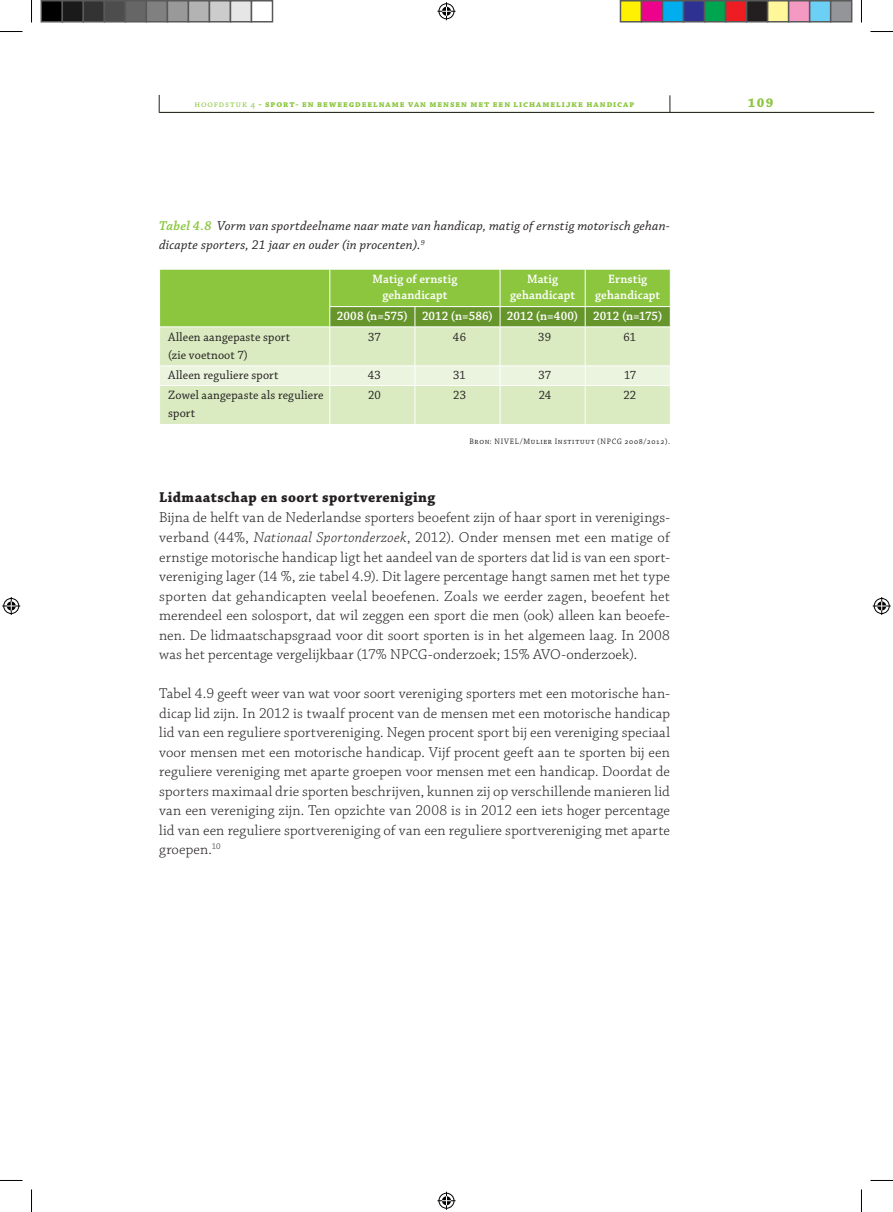
<style>
.page{position:relative;width:893px;height:1212px;background:#fff}
.page>*{position:absolute;margin:0;border:0;box-sizing:border-box;transform-origin:0 0}
.t1{font:300 15px/19.5px "Chaparral Pro";letter-spacing:.01em;color:#231f20;text-align:justify}
.t2{font:700 15px "Chaparral Pro";color:#231f20}
.t3{font:italic 13.5px/19.5px "Chaparral Pro";letter-spacing:.015em;color:#231f20}
.t4{font:700 13.5px "Chaparral Pro";color:#8bc63e}
.t5{font:12.75px/18px "Chaparral Pro";letter-spacing:.01em;color:#231f20;scale:.95 1}
.t6{font:600 12.75px/16.5px "Chaparral Pro";letter-spacing:.005em;color:#fff;text-align:center;scale:.95 1}
.t7{font:700 9px "Chaparral Pro";letter-spacing:.105em;color:#8bc63e}
.t8{font:8.25px "Chaparral Pro";letter-spacing:.09em;color:#231f20;scale:.94 1}
.s1{font-weight:400}
.s2{font-weight:600;color:#8bc63e}
.s3{font-style:italic}
</style>
<div class="page">
<svg style="left:669px;top:95px;width:1px;height:17px"></svg>
<hr style="left:159px;top:112px;width:714px;height:1px;background:#231f20">
<svg style="left:159px;top:95px;width:1px;height:18px"></svg>
<div style="left:160px;top:327px;width:509px;height:97px;background:#daeac1"></div>
<hr style="left:329px;top:327px;width:1px;height:38px;background:#fff">
<hr style="left:414px;top:327px;width:1px;height:38px;background:#fff">
<hr style="left:499px;top:327px;width:1px;height:38px;background:#fff">
<hr style="left:584px;top:327px;width:1px;height:38px;background:#fff">
<hr style="left:159px;top:365px;width:171px;height:1px;background:#fff">
<hr style="left:330px;top:365px;width:85px;height:1px;background:#fff">
<hr style="left:415px;top:365px;width:85px;height:1px;background:#fff">
<hr style="left:500px;top:365px;width:85px;height:1px;background:#fff">
<hr style="left:585px;top:365px;width:85px;height:1px;background:#fff">
<hr style="left:159px;top:385px;width:171px;height:1px;background:#fff">
<hr style="left:330px;top:385px;width:85px;height:1px;background:#fff">
<hr style="left:329px;top:385px;width:1px;height:39px;background:#fff">
<hr style="left:415px;top:385px;width:85px;height:1px;background:#fff">
<hr style="left:414px;top:385px;width:1px;height:39px;background:#fff">
<hr style="left:500px;top:385px;width:85px;height:1px;background:#fff">
<hr style="left:499px;top:385px;width:1px;height:39px;background:#fff">
<hr style="left:585px;top:385px;width:85px;height:1px;background:#fff">
<hr style="left:584px;top:385px;width:1px;height:39px;background:#fff">
<div style="left:160px;top:366px;width:510px;height:19px;background:#ebf4de"></div>
<svg style="left:159px;top:269px;width:511px;height:58px;background:#86bd40"></svg>
<hr style="left:330px;top:326px;width:85px;height:1px;background:#fff">
<hr style="left:415px;top:326px;width:85px;height:1px;background:#fff">
<hr style="left:500px;top:326px;width:85px;height:1px;background:#fff">
<hr style="left:585px;top:326px;width:85px;height:1px;background:#fff">
<hr style="left:500px;top:269px;width:85px;height:1px;background:#fff">
<hr style="left:499px;top:269px;width:1px;height:37px;background:#fff">
<hr style="left:584px;top:269px;width:1px;height:37px;background:#fff">
<hr style="left:500px;top:306px;width:85px;height:1px;background:#fff">
<svg style="left:0;top:31px;width:22px;height:1px"></svg>
<svg style="left:870px;top:31px;width:22px;height:1px"></svg>
<svg style="left:31px;top:0;width:1px;height:22px"></svg>
<svg style="left:31px;top:1189px;width:1px;height:22px"></svg>
<svg style="left:437px;top:2px;width:18px;height:18px"></svg>
<svg style="left:437px;top:1191px;width:18px;height:18px"></svg>
<svg style="left:2px;top:597px;width:18px;height:18px"></svg>
<svg style="left:872px;top:597px;width:18px;height:18px"></svg>
<div style="left:41px;top:1px;width:21px;height:21px;background:#000"></div>
<div style="left:40px;top:0;width:23px;height:22px;border:2px solid #595959"></div>
<div style="left:62px;top:1px;width:21px;height:21px;background:#1a1a1a"></div>
<div style="left:62px;top:0;width:22px;height:22px;border:2px solid #595959"></div>
<div style="left:83px;top:1px;width:21px;height:21px;background:#333"></div>
<div style="left:82px;top:0;width:23px;height:22px;border:2px solid #595959"></div>
<div style="left:104px;top:1px;width:21px;height:21px;background:#4d4d4d"></div>
<div style="left:104px;top:0;width:22px;height:22px;border:2px solid #595959"></div>
<div style="left:125px;top:1px;width:21px;height:21px;background:#666"></div>
<div style="left:124px;top:0;width:23px;height:22px;border:2px solid #595959"></div>
<div style="left:146px;top:1px;width:21px;height:21px;background:#808080"></div>
<div style="left:146px;top:0;width:22px;height:22px;border:2px solid #595959"></div>
<div style="left:167px;top:1px;width:21px;height:21px;background:#999"></div>
<div style="left:166px;top:0;width:23px;height:22px;border:2px solid #595959"></div>
<div style="left:188px;top:1px;width:21px;height:21px;background:#b3b3b3"></div>
<div style="left:188px;top:0;width:22px;height:22px;border:2px solid #595959"></div>
<div style="left:209px;top:1px;width:21px;height:21px;background:#ccc"></div>
<div style="left:208px;top:0;width:23px;height:22px;border:2px solid #595959"></div>
<div style="left:230px;top:1px;width:21px;height:21px;background:#e6e6e6"></div>
<div style="left:230px;top:0;width:22px;height:22px;border:2px solid #595959"></div>
<div style="left:250px;top:0;width:23px;height:22px;border:2px solid #595959"></div>
<div style="left:620px;top:1px;width:21px;height:21px;background:#fff101"></div>
<div style="left:619px;top:0;width:23px;height:22px;border:2px solid #595959"></div>
<div style="left:641px;top:1px;width:21px;height:21px;background:#ed028c"></div>
<div style="left:640px;top:0;width:23px;height:22px;border:2px solid #595959"></div>
<div style="left:662px;top:1px;width:21px;height:21px;background:#00aeef"></div>
<div style="left:661px;top:0;width:23px;height:22px;border:2px solid #595959"></div>
<div style="left:683px;top:1px;width:21px;height:21px;background:#2e3092"></div>
<div style="left:682px;top:0;width:23px;height:22px;border:2px solid #595959"></div>
<div style="left:704px;top:1px;width:21px;height:21px;background:#00a54f"></div>
<div style="left:703px;top:0;width:23px;height:22px;border:2px solid #595959"></div>
<div style="left:725px;top:1px;width:21px;height:21px;background:#ee1d23"></div>
<div style="left:724px;top:0;width:23px;height:22px;border:2px solid #595959"></div>
<div style="left:746px;top:1px;width:21px;height:21px;background:#231f20"></div>
<div style="left:745px;top:0;width:23px;height:22px;border:2px solid #595959"></div>
<div style="left:767px;top:1px;width:21px;height:21px;background:#fff79a"></div>
<div style="left:766px;top:0;width:23px;height:22px;border:2px solid #595959"></div>
<div style="left:788px;top:1px;width:21px;height:21px;background:#f499c2"></div>
<div style="left:787px;top:0;width:23px;height:22px;border:2px solid #595959"></div>
<div style="left:809px;top:1px;width:21px;height:21px;background:#6bcff6"></div>
<div style="left:808px;top:0;width:23px;height:22px;border:2px solid #595959"></div>
<div style="left:830px;top:1px;width:21px;height:21px;background:#939598"></div>
<div style="left:829px;top:0;width:23px;height:22px;border:2px solid #595959"></div>
<p class="t7" style="left:194px;top:99px;width:441px"><span class="s1">hoofdstuk 4</span> - sport- en beweegdeelname van mensen met een lichamelijke handicap</p>
<p class="t4" style="left:747px;top:94px;width:27px">109</p>
<p class="t3" style="left:159px;top:216px;width:512px"><span class="s2">Tabel 4.8</span> Vorm van sportdeelname naar mate van handicap, matig of ernstig motorisch gehan&shy;dicapte sporters, 21 jaar en ouder (in procenten).<sup>9</sup></p>
<p class="t6" style="left:372px;top:271px;width:91px">Matig of ernstig gehandicapt</p>
<p class="t6" style="left:510px;top:271px;width:70px">Matig gehandicapt</p>
<p class="t6" style="left:595px;top:271px;width:70px">Ernstig gehandicapt</p>
<p class="t6" style="left:337px;top:308px;width:344px">2008 (n=575) 2012 (n=586) 2012 (n=400) 2012 (n=175)</p>
<p class="t5" style="left:168px;top:328px;width:130px">Alleen aangepaste sport (zie voetnoot 7)</p>
<p class="t5" style="left:368px;top:328px;width:15px">37</p>
<p class="t5" style="left:453px;top:328px;width:15px">46</p>
<p class="t5" style="left:538px;top:328px;width:15px">39</p>
<p class="t5" style="left:623px;top:328px;width:15px">61</p>
<p class="t5" style="left:168px;top:366px;width:118px">Alleen reguliere sport</p>
<p class="t5" style="left:368px;top:366px;width:15px">43</p>
<p class="t5" style="left:453px;top:366px;width:15px">31</p>
<p class="t5" style="left:538px;top:366px;width:15px">37</p>
<p class="t5" style="left:624px;top:366px;width:14px">17</p>
<p class="t5" style="left:168px;top:386px;width:165px">Zowel aangepaste als reguliere sport</p>
<p class="t5" style="left:368px;top:386px;width:15px">20</p>
<p class="t5" style="left:453px;top:386px;width:15px">23</p>
<p class="t5" style="left:538px;top:386px;width:15px">24</p>
<p class="t5" style="left:623px;top:386px;width:15px">22</p>
<p class="t8" style="left:469px;top:437px;width:215px">Bron: NIVEL/Mulier Instituut (NPCG 2008/2012).</p>
<p class="t2" style="left:159px;top:488px;width:277px">Lidmaatschap en soort sportvereniging</p>
<p class="t1" style="left:159px;top:508px;width:512px">Bijna de helft van de Nederlandse sporters beoefent zijn of haar sport in verenigings&shy;verband (44%, <span class="s3">Nationaal Sportonderzoek</span>, 2012). Onder mensen met een matige of ernstige motorische handicap ligt het aandeel van de sporters dat lid is van een sport&shy;vereniging lager (14 %, zie tabel 4.9). Dit lagere percentage hangt samen met het type sporten dat gehandicapten veelal beoefenen. Zoals we eerder zagen, beoefent het merendeel een solosport, dat wil zeggen een sport die men (ook) alleen kan beoefe&shy;nen. De lidmaatschapsgraad voor dit soort sporten is in het algemeen laag. In 2008 was het percentage vergelijkbaar (17% NPCG-onderzoek; 15% AVO-onderzoek).</p>
<p class="t1" style="left:159px;top:684px;width:512px">Tabel 4.9 geeft weer van wat voor soort vereniging sporters met een motorische han&shy;dicap lid zijn. In 2012 is twaalf procent van de mensen met een motorische handicap lid van een reguliere sportvereniging. Negen procent sport bij een vereniging speciaal voor mensen met een motorische handicap. Vijf procent geeft aan te sporten bij een reguliere vereniging met aparte groepen voor mensen met een handicap. Doordat de sporters maximaal drie sporten beschrijven, kunnen zij op verschillende manieren lid van een vereniging zijn. Ten opzichte van 2008 is in 2012 een iets hoger percentage lid van een reguliere sportvereniging of van een reguliere sportvereniging met aparte groepen.<sup>10</sup></p>
</div>
